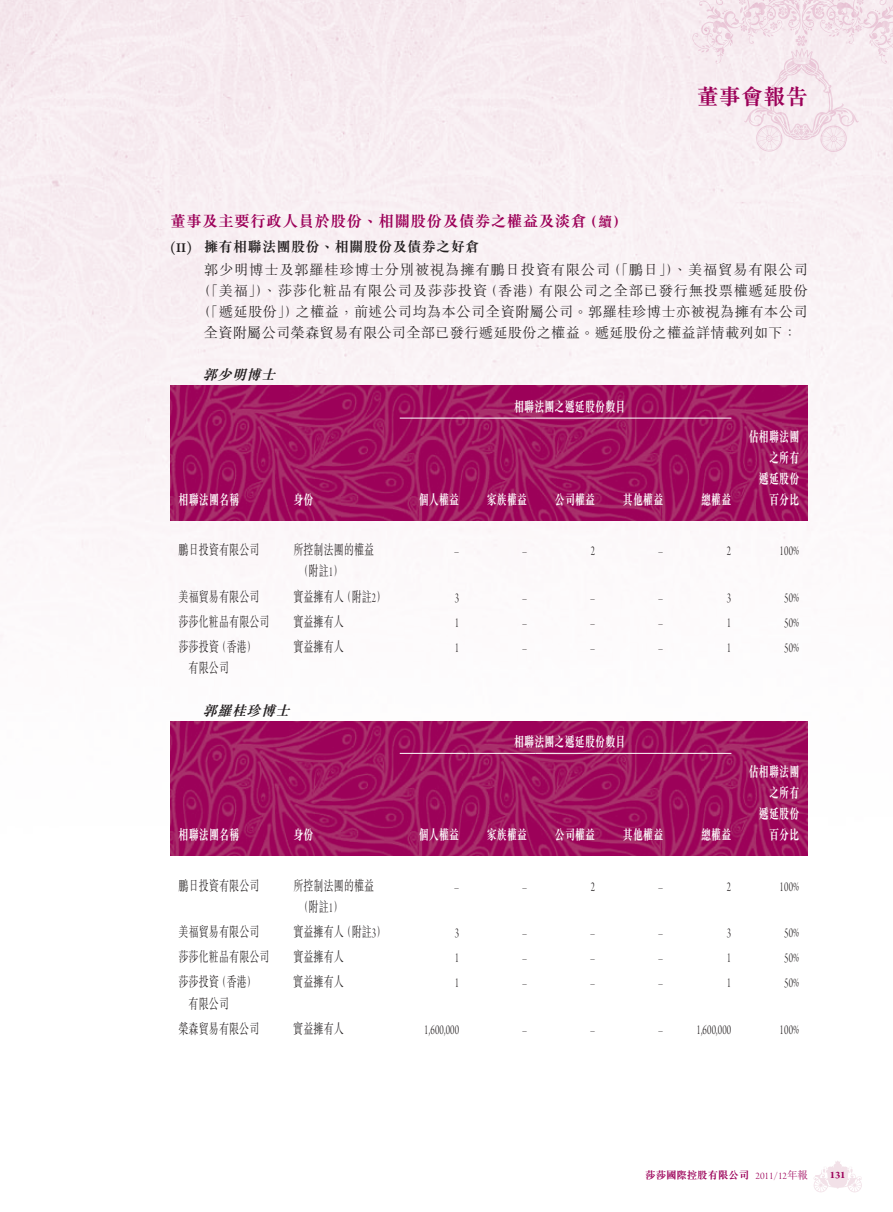
<style>
.page{position:relative;width:893px;height:1212px;background:#fff}
.page>*{position:absolute;margin:0;border:0;box-sizing:border-box;transform-origin:0 0}
.t1{font:700 22.5px "M Sung HK";letter-spacing:-.01em;color:#9c0159}
.t2{font:700 15.75px "M Sung HK";letter-spacing:.02em;color:#9c0159}
.t3{font:300 14.25px/21px "M Sung HK";letter-spacing:.015em;color:#231f20;scale:.7 1}
.t4{font:300 14.25px/21px "M Sung HK";letter-spacing:.015em;color:#231f20;text-align:center}
.t5{font:700 14.25px/21px "M Sung HK";letter-spacing:.02em;color:#fff;text-align:right;scale:.7 1}
.t6{font:14.25px "Arno Pro Light Display";letter-spacing:.015em;color:#231f20;scale:.7 1}
.t7{font:300 14.25px/23.1px "M Sung HK";letter-spacing:.06em;color:#231f20}
.t8{font:italic 700 14.25px "M Sung HK";color:#231f20}
.t9{font:700 10.5px "M Sung HK";letter-spacing:-.01em;color:#9c0159}
.t10{font:700 10.5px "Arno Pro";color:#9c0159}
.s1{font-size:14.25px}
.s2{font-family:"Arno Pro";font-weight:600}
.s3{font-weight:700}
.s4{font-family:"Arno Pro Light Display";font-weight:400}
.s5{font-weight:300}
</style>
<div class="page">
<img style="left:0;top:0;width:893px;height:1193px">
<svg style="left:814px;top:1160px;width:48px;height:32px"></svg>
<svg style="left:692px;top:0;width:201px;height:152px"></svg>
<img style="left:170px;top:386px;width:638px;height:134px">
<hr style="left:400px;top:418px;width:68px;height:1px;background:#fff">
<hr style="left:468px;top:418px;width:68px;height:1px;background:#fff">
<hr style="left:536px;top:418px;width:68px;height:1px;background:#fff">
<hr style="left:604px;top:418px;width:68px;height:1px;background:#fff">
<hr style="left:672px;top:418px;width:59px;height:1px;background:#fff">
<img style="left:170px;top:721px;width:638px;height:134px">
<hr style="left:400px;top:753px;width:68px;height:1px;background:#fff">
<hr style="left:468px;top:753px;width:68px;height:1px;background:#fff">
<hr style="left:536px;top:753px;width:68px;height:1px;background:#fff">
<hr style="left:604px;top:753px;width:68px;height:1px;background:#fff">
<hr style="left:672px;top:753px;width:59px;height:1px;background:#fff">
<p class="t1" style="left:696px;top:81px;width:113px">董事會報告</p>
<p class="t2" style="left:170px;top:210px;width:458px">董事及主要行政人員於股份、相關股份及債券之權益及淡倉<span class="s1">（續）</span></p>
<p class="t7" style="left:204px;top:235px;width:605px;text-indent:-34px"><span class="s2">(II)</span> <span class="s3">擁有相聯法團股份、相關股份及債券之好倉<br></span>郭少明博士及郭羅桂珍博士分別被視為擁有鵬日投資有限公司（「鵬日」）、美福貿易有限公司</p>
<p class="t4" style="left:197px;top:280px;width:612px">（「美福」）、莎莎化粧品有限公司及莎莎投資（香港）有限公司之全部已發行無投票權遞延股份（「遞延股份」）之權益，前述公司均為本公司全資附屬公司。郭羅桂珍博士亦被視為擁有本公司全資附屬公司榮森貿易有限公司全部已發行遞延股份之權益。遞延股份之權益詳情載列如下：</p>
<p class="t8" style="left:203px;top:365px;width:79px">郭少明博士</p>
<p class="t5" style="left:514px;top:396px;width:161px">相聯法團之遞延股份數目</p>
<p class="t5" style="left:179px;top:489px;width:88px">相聯法團名稱</p>
<p class="t5" style="left:293px;top:489px;width:30px">身份</p>
<p class="t5" style="left:419px;top:489px;width:59px">個人權益</p>
<p class="t5" style="left:487px;top:489px;width:59px">家族權益</p>
<p class="t5" style="left:555px;top:489px;width:59px">公司權益</p>
<p class="t5" style="left:623px;top:489px;width:59px">其他權益</p>
<p class="t5" style="left:701px;top:489px;width:45px">總權益</p>
<p class="t5" style="left:749px;top:426px;width:74px">佔相聯法團之所有<br>遞延股份百分比</p>
<p class="t3" style="left:179px;top:539px;width:117px">鵬日投資有限公司</p>
<p class="t3" style="left:298px;top:539px;width:110px;text-indent:-5px">所控制法團的權益（附註<span class="s4">1</span>）</p>
<p class="t6" style="left:454px;top:543px;width:9px">–</p>
<p class="t6" style="left:522px;top:543px;width:9px">–</p>
<p class="t6" style="left:591px;top:543px;width:8px">2</p>
<p class="t6" style="left:658px;top:543px;width:9px">–</p>
<p class="t6" style="left:727px;top:543px;width:8px">2</p>
<p class="t6" style="left:780px;top:543px;width:30px">100%</p>
<p class="t3" style="left:179px;top:585px;width:117px">美福貿易有限公司</p>
<p class="t3" style="left:293px;top:585px;width:135px">實益擁有人（附註<span class="s4">2</span>）</p>
<p class="t6" style="left:455px;top:590px;width:8px">3</p>
<p class="t6" style="left:522px;top:590px;width:9px">–</p>
<p class="t6" style="left:590px;top:590px;width:9px">–</p>
<p class="t6" style="left:658px;top:590px;width:9px">–</p>
<p class="t6" style="left:727px;top:590px;width:8px">3</p>
<p class="t6" style="left:784px;top:590px;width:23px">50%</p>
<p class="t3" style="left:179px;top:611px;width:132px">莎莎化粧品有限公司</p>
<p class="t3" style="left:293px;top:611px;width:74px">實益擁有人</p>
<p class="t6" style="left:455px;top:615px;width:8px">1</p>
<p class="t6" style="left:522px;top:615px;width:9px">–</p>
<p class="t6" style="left:590px;top:615px;width:9px">–</p>
<p class="t6" style="left:658px;top:615px;width:9px">–</p>
<p class="t6" style="left:727px;top:615px;width:8px">1</p>
<p class="t6" style="left:784px;top:615px;width:23px">50%</p>
<p class="t3" style="left:189px;top:636px;width:99px;text-indent:-10px">莎莎投資（香港）有限公司</p>
<p class="t3" style="left:293px;top:636px;width:74px">實益擁有人</p>
<p class="t6" style="left:455px;top:640px;width:8px">1</p>
<p class="t6" style="left:522px;top:640px;width:9px">–</p>
<p class="t6" style="left:590px;top:640px;width:9px">–</p>
<p class="t6" style="left:658px;top:640px;width:9px">–</p>
<p class="t6" style="left:727px;top:640px;width:8px">1</p>
<p class="t6" style="left:784px;top:640px;width:23px">50%</p>
<p class="t8" style="left:203px;top:700px;width:93px">郭羅桂珍博士</p>
<p class="t5" style="left:514px;top:731px;width:161px">相聯法團之遞延股份數目</p>
<p class="t5" style="left:179px;top:824px;width:88px">相聯法團名稱</p>
<p class="t5" style="left:293px;top:824px;width:30px">身份</p>
<p class="t5" style="left:419px;top:824px;width:59px">個人權益</p>
<p class="t5" style="left:487px;top:824px;width:59px">家族權益</p>
<p class="t5" style="left:555px;top:824px;width:59px">公司權益</p>
<p class="t5" style="left:623px;top:824px;width:59px">其他權益</p>
<p class="t5" style="left:701px;top:824px;width:45px">總權益</p>
<p class="t5" style="left:749px;top:761px;width:74px">佔相聯法團之所有<br>遞延股份百分比</p>
<p class="t3" style="left:179px;top:874px;width:117px">鵬日投資有限公司</p>
<p class="t3" style="left:298px;top:874px;width:110px;text-indent:-5px">所控制法團的權益（附註<span class="s4">1</span>）</p>
<p class="t6" style="left:454px;top:879px;width:9px">–</p>
<p class="t6" style="left:522px;top:879px;width:9px">–</p>
<p class="t6" style="left:591px;top:879px;width:8px">2</p>
<p class="t6" style="left:658px;top:879px;width:9px">–</p>
<p class="t6" style="left:727px;top:879px;width:8px">2</p>
<p class="t6" style="left:780px;top:879px;width:30px">100%</p>
<p class="t3" style="left:179px;top:920px;width:117px">美福貿易有限公司</p>
<p class="t3" style="left:293px;top:920px;width:135px">實益擁有人（附註<span class="s4">3</span>）</p>
<p class="t6" style="left:455px;top:925px;width:8px">3</p>
<p class="t6" style="left:522px;top:925px;width:9px">–</p>
<p class="t6" style="left:590px;top:925px;width:9px">–</p>
<p class="t6" style="left:658px;top:925px;width:9px">–</p>
<p class="t6" style="left:727px;top:925px;width:8px">3</p>
<p class="t6" style="left:784px;top:925px;width:23px">50%</p>
<p class="t3" style="left:179px;top:946px;width:132px">莎莎化粧品有限公司</p>
<p class="t3" style="left:293px;top:946px;width:74px">實益擁有人</p>
<p class="t6" style="left:455px;top:950px;width:8px">1</p>
<p class="t6" style="left:522px;top:950px;width:9px">–</p>
<p class="t6" style="left:590px;top:950px;width:9px">–</p>
<p class="t6" style="left:658px;top:950px;width:9px">–</p>
<p class="t6" style="left:727px;top:950px;width:8px">1</p>
<p class="t6" style="left:784px;top:950px;width:23px">50%</p>
<p class="t3" style="left:189px;top:971px;width:99px;text-indent:-10px">莎莎投資（香港）有限公司</p>
<p class="t3" style="left:293px;top:971px;width:74px">實益擁有人</p>
<p class="t6" style="left:455px;top:975px;width:8px">1</p>
<p class="t6" style="left:522px;top:975px;width:9px">–</p>
<p class="t6" style="left:590px;top:975px;width:9px">–</p>
<p class="t6" style="left:658px;top:975px;width:9px">–</p>
<p class="t6" style="left:727px;top:975px;width:8px">1</p>
<p class="t6" style="left:784px;top:975px;width:23px">50%</p>
<p class="t3" style="left:178px;top:1017px;width:117px">榮森貿易有限公司</p>
<p class="t3" style="left:293px;top:1017px;width:74px">實益擁有人</p>
<p class="t6" style="left:424px;top:1022px;width:51px">1,600,000</p>
<p class="t6" style="left:522px;top:1022px;width:9px">–</p>
<p class="t6" style="left:590px;top:1022px;width:9px">–</p>
<p class="t6" style="left:658px;top:1022px;width:106px">– 1,600,000</p>
<p class="t6" style="left:780px;top:1022px;width:30px">100%</p>
<p class="t9" style="left:645px;top:1167px;width:164px">莎莎國際控股有限公司 <span class="s4">2011/12</span><span class="s5">年報</span></p>
<p class="t10" style="left:830px;top:1168px;width:17px">131</p>
</div>
